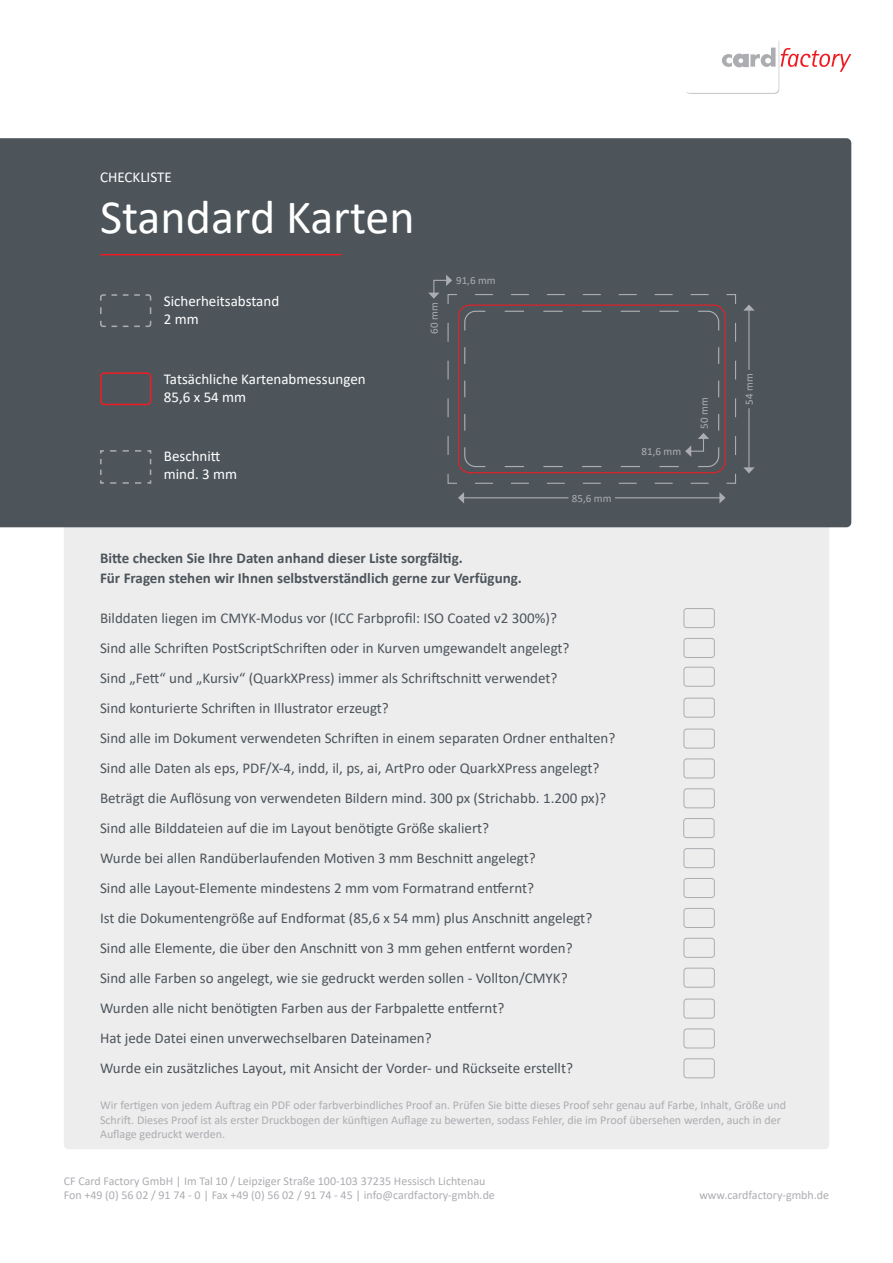
<style>
.page{position:relative;width:893px;height:1263px;background:#fff}
.page>*{position:absolute;margin:0;border:0;box-sizing:border-box;transform-origin:0 0}
.t1{font:48px "Calibri";color:#fff}
.t2{font:15px/30px "Calibri";color:#4d555b}
.t3{font:700 15px/19.5px "Calibri";color:#4d555b}
.t4{font:15px/18px "Calibri";color:#fff}
.t5{font:12px/14.4px "Calibri";color:#acadb1}
.t6{font:11.1px "Calibri";color:#acadb1}
</style>
<div class="page">
<div style="left:64px;top:393px;width:765px;height:756px;background:#ededee;border-radius:5px"></div>
<div style="left:0;top:138px;width:851px;height:389px;background:#4d555b"></div>
<svg style="left:447px;top:293px;width:290px;height:191px"></svg>
<svg style="left:686px;top:40px;width:165px;height:54px"></svg>
<hr style="left:100px;top:254px;width:241px;height:1px;background:#ee1d23">
<div style="left:100px;top:372px;width:51px;height:33px;border:2px solid #ee1d23;border-radius:3px"></div>
<svg style="left:99px;top:293px;width:53px;height:35px"></svg>
<svg style="left:99px;top:449px;width:53px;height:35px"></svg>
<div style="left:684px;top:608px;width:31px;height:20px;border:1px solid #acadb1;border-radius:3px"></div>
<div style="left:684px;top:638px;width:31px;height:20px;border:1px solid #acadb1;border-radius:3px"></div>
<div style="left:684px;top:667px;width:31px;height:20px;border:1px solid #acadb1;border-radius:3px"></div>
<div style="left:684px;top:698px;width:31px;height:19px;border:1px solid #acadb1;border-radius:3px"></div>
<div style="left:684px;top:729px;width:31px;height:19px;border:1px solid #acadb1;border-radius:3px"></div>
<div style="left:684px;top:758px;width:31px;height:20px;border:1px solid #acadb1;border-radius:3px"></div>
<div style="left:684px;top:788px;width:31px;height:20px;border:1px solid #acadb1;border-radius:3px"></div>
<div style="left:683px;top:818px;width:31px;height:20px;border:1px solid #acadb1;border-radius:3px"></div>
<div style="left:684px;top:848px;width:31px;height:20px;border:1px solid #acadb1;border-radius:3px"></div>
<div style="left:684px;top:878px;width:31px;height:20px;border:1px solid #acadb1;border-radius:3px"></div>
<div style="left:684px;top:908px;width:31px;height:20px;border:1px solid #acadb1;border-radius:3px"></div>
<div style="left:684px;top:938px;width:31px;height:20px;border:1px solid #acadb1;border-radius:3px"></div>
<div style="left:684px;top:968px;width:31px;height:19px;border:1px solid #acadb1;border-radius:3px"></div>
<div style="left:684px;top:999px;width:31px;height:19px;border:1px solid #acadb1;border-radius:3px"></div>
<div style="left:684px;top:1028px;width:31px;height:20px;border:1px solid #acadb1;border-radius:3px"></div>
<div style="left:684px;top:1058px;width:31px;height:20px;border:1px solid #acadb1;border-radius:3px"></div>
<div style="left:458px;top:305px;width:268px;height:168px;border:1px solid #ee1d23;border-radius:11px"></div>
<svg style="left:428px;top:275px;width:24px;height:24px"></svg>
<div style="left:464px;top:310px;width:256px;height:158px;background:#4d555b"></div>
<hr style="left:748px;top:310px;width:1px;height:60px;background:#acadb1">
<svg style="left:743px;top:305px;width:12px;height:6px"></svg>
<hr style="left:615px;top:497px;width:105px;height:1px;background:#acadb1">
<svg style="left:719px;top:492px;width:7px;height:11px"></svg>
<hr style="left:463px;top:497px;width:105px;height:1px;background:#acadb1">
<svg style="left:458px;top:492px;width:6px;height:11px"></svg>
<hr style="left:748px;top:408px;width:1px;height:60px;background:#acadb1">
<svg style="left:743px;top:467px;width:12px;height:6px"></svg>
<p class="t4" style="left:100px;top:167px;width:73px">CHECKLISTE</p>
<h1 class="t1" style="left:100px;top:183px;width:316px">Standard Karten</h1>
<p class="t4" style="left:164px;top:291px;width:117px">Sicherheitsabstand<br>2 mm</p>
<p class="t4" style="left:164px;top:369px;width:203px">Tatsächliche Kartenabmessungen<br>85,6 x 54 mm</p>
<p class="t4" style="left:164px;top:447px;width:75px">Beschnitt mind. 3 mm</p>
<p class="t6" style="left:426px;top:334px;width:33px;rotate:-90deg">60 mm</p>
<p class="t6" style="left:456px;top:273px;width:41px">91,6 mm</p>
<p class="t6" style="left:572px;top:490px;width:41px">85,6 mm</p>
<p class="t6" style="left:642px;top:444px;width:41px">81,6 mm</p>
<p class="t6" style="left:696px;top:429px;width:33px;rotate:-90deg">50 mm</p>
<p class="t6" style="left:742px;top:405px;width:33px;rotate:-90deg">54 mm</p>
<p class="t3" style="left:100px;top:548px;width:423px">Bitte checken Sie Ihre Daten anhand dieser Liste sorgfältig.<br>Für Fragen stehen wir Ihnen selbstverständlich gerne zur Verfügung.</p>
<p class="t2" style="left:100px;top:603px;width:517px">Bilddaten liegen im CMYK-Modus vor (ICC Farbprofil: ISO Coated v2 300%)?<br>Sind alle Schriften PostScriptSchriften oder in Kurven umgewandelt angelegt?<br>Sind „Fett“ und „Kursiv“ (QuarkXPress) immer als Schriftschnitt verwendet?<br>Sind konturierte Schriften in Illustrator erzeugt?<br>Sind alle im Dokument verwendeten Schriften in einem separaten Ordner enthalten?<br>Sind alle Daten als eps, PDF/X-4, indd, il, ps, ai, ArtPro oder QuarkXPress angelegt?<br>Beträgt die Auflösung von verwendeten Bildern mind. 300 px (Strichabb. 1.200 px)?<br>Sind alle Bilddateien auf die im Layout benötigte Größe skaliert?<br>Wurde bei allen Randüberlaufenden Motiven 3 mm Beschnitt angelegt?<br>Sind alle Layout-Elemente mindestens 2 mm vom Formatrand entfernt?<br>Ist die Dokumentengröße auf Endformat (85,6 x 54 mm) plus Anschnitt angelegt?<br>Sind alle Elemente, die über den Anschnitt von 3 mm gehen entfernt worden?<br>Sind alle Farben so angelegt, wie sie gedruckt werden sollen - Vollton/CMYK?<br>Wurden alle nicht benötigten Farben aus der Farbpalette entfernt?<br>Hat jede Datei einen unverwechselbaren Dateinamen?<br>Wurde ein zusätzliches Layout, mit Ansicht der Vorder- und Rückseite erstellt?</p>
<p class="t5" style="left:100px;top:1098px;width:688px">Wir fertigen von jedem Auftrag ein PDF oder farbverbindliches Proof an. Prüfen Sie bitte dieses Proof sehr genau auf Farbe, Inhalt, Größe und<br>Schrift. Dieses Proof ist als erster Druckbogen der künftigen Auflage zu bewerten, sodass Fehler, die im Proof übersehen werden, auch in der<br>Auflage gedruckt werden.</p>
<p class="t5" style="left:64px;top:1173px;width:433px">CF Card Factory GmbH | Im Tal 10 / Leipziger Straße 100-103 37235 Hessisch Lichtenau<br>Fon +49 (0) 56 02 / 91 74 - 0 | Fax +49 (0) 56 02 / 91 74 - 45 | info@cardfactory-gmbh.de</p>
<p class="t5" style="left:699px;top:1188px;width:131px">www.cardfactory-gmbh.de</p>
</div>
